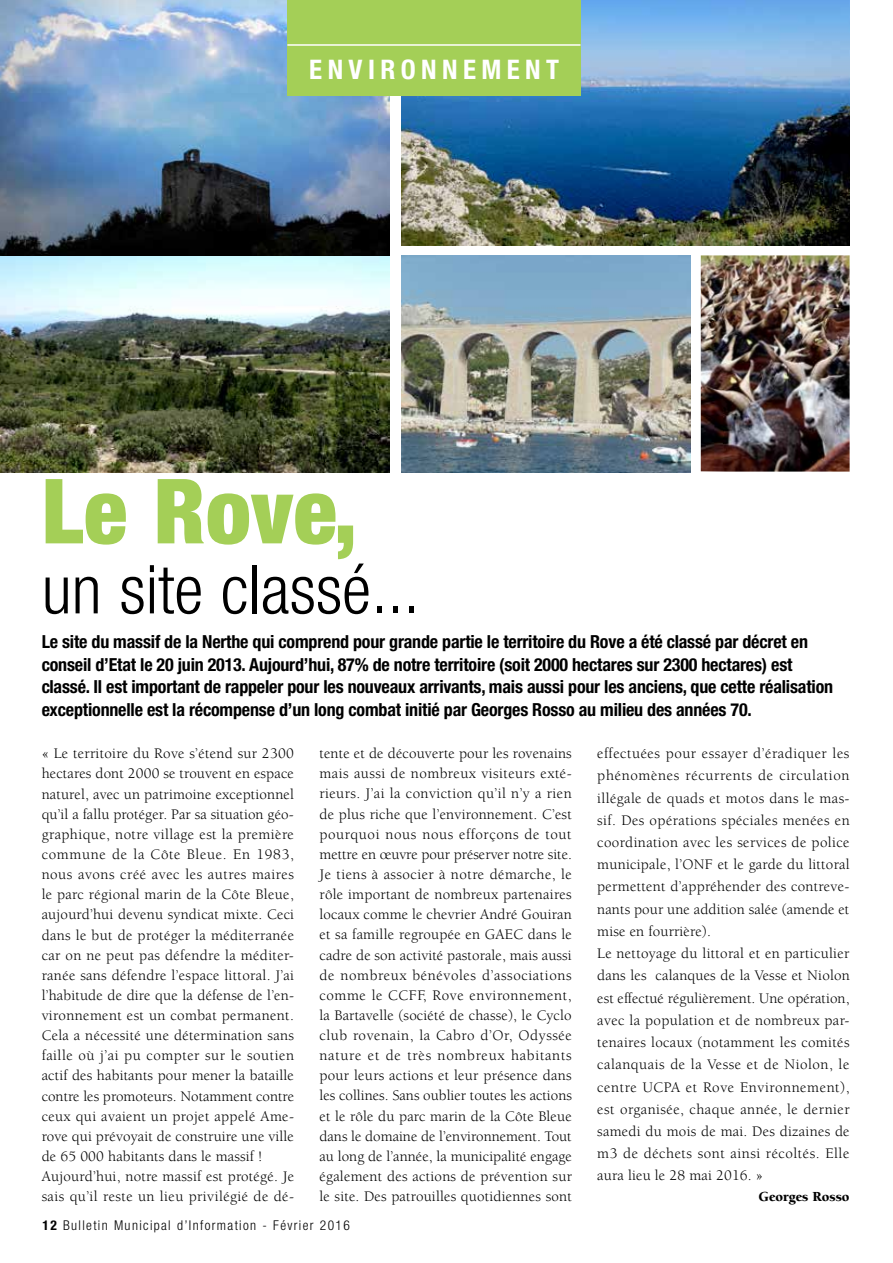
<style>
.page{position:relative;width:893px;height:1263px;background:#fff}
.page>*{position:absolute;margin:0;border:0;box-sizing:border-box;transform-origin:0 0}
.t1{font:900 condensed 90px "Helvetica Neue LT Std";letter-spacing:.005em;color:#a4cf57}
.t2{font:300 condensed 67.5px "Helvetica Neue LT Std";color:#000}
.t3{font:700 condensed 27px "Helvetica Neue LT Std";letter-spacing:.2em;color:#fff}
.t4{font:700 condensed 18px/22.5px "Helvetica Neue LT Std";letter-spacing:-.01em;color:#000}
.t5{font:15px/20.1px "Berkeley";letter-spacing:.02em;color:#000}
.t6{font:900 14.25px "Berkeley";color:#000}
.t7{font:300 condensed 13.5px "Helvetica Neue LT Std";letter-spacing:.1em;color:#000}
.s1{font-weight:700}
</style>
<div class="page">
<img style="left:401px;top:0;width:449px;height:246px">
<img style="left:701px;top:255px;width:149px;height:217px">
<img style="left:0;top:0;width:389px;height:256px">
<div style="left:287px;top:0;width:293px;height:96px;background:#a4cf57"></div>
<hr style="left:287px;top:44px;width:293px;height:2px;background:#fff">
<hr style="left:892px;top:199px;width:1px;height:288px;background:#f3f8eb">
<img style="left:401px;top:255px;width:289px;height:217px">
<img style="left:0;top:256px;width:389px;height:216px">
<h3 class="t3" style="left:309px;top:53px;width:251px">ENVIRONN EMENT</h3>
<h1 class="t1" style="left:42px;top:456px;width:317px">Le Rove,</h1>
<h2 class="t2" style="left:42px;top:551px;width:379px">un site classé...</h2>
<p class="t4" style="left:42px;top:630px;width:793px">Le site du massif de la Nerthe qui comprend pour grande partie le territoire du Rove a été classé par décret en conseil d’Etat le 20 juin 2013. Aujourd’hui, 87% de notre territoire (soit 2000 hectares sur 2300 hectares) est classé. Il est important de rappeler pour les nouveaux arrivants, mais aussi pour les anciens, que cette réalisation exceptionnelle est la récompense d’un long combat initié par Georges Rosso au milieu des années 70.</p>
<p class="t5" style="left:42px;top:744px;width:254px">« Le territoire du Rove s’étend sur 2300 hectares dont 2000 se trouvent en espace naturel, avec un patrimoine exceptionnel qu’il a fallu protéger. Par sa situation géo&shy;graphique, notre village est la première commune de la Côte Bleue. En 1983, nous avons créé avec les autres maires le parc régional marin de la Côte Bleue, aujourd’hui devenu syndicat mixte. Ceci dans le but de protéger la méditerranée car on ne peut pas défendre la méditer&shy;ranée sans défendre l’espace littoral. J’ai l’habitude de dire que la défense de l’en&shy;vironnement est un combat permanent.<br>Cela a nécessité une détermination sans faille où j’ai pu compter sur le soutien actif des habitants pour mener la bataille contre les promoteurs. Notamment contre ceux qui avaient un projet appelé Ame&shy;rove qui prévoyait de construire une ville de 65 000 habitants dans le massif !<br>Aujourd’hui, notre massif est protégé. Je sais qu’il reste un lieu privilégié de dé-</p>
<p class="t5" style="left:319px;top:744px;width:254px;text-align:justify">tente et de découverte pour les rovenains mais aussi de nombreux visiteurs exté&shy;rieurs. J’ai la conviction qu’il n’y a rien de plus riche que l’environnement. C’est pourquoi nous nous efforçons de tout mettre en œuvre pour préserver notre site.<br>Je tiens à associer à notre démarche, le rôle important de nombreux partenaires locaux comme le chevrier André Gouiran et sa famille regroupée en GAEC dans le cadre de son activité pastorale, mais aussi de nombreux bénévoles d’associations comme le CCFF, Rove environnement, la Bartavelle (société de chasse), le Cyclo club rovenain, la Cabro d’Or, Odyssée nature et de très nombreux habitants pour leurs actions et leur présence dans les collines. Sans oublier toutes les actions et le rôle du parc marin de la Côte Bleue dans le domaine de l’environnement. Tout au long de l’année, la municipalité engage également des actions de prévention sur le site. Des patrouilles quotidiennes sont</p>
<p class="t5" style="left:597px;top:742px;width:254px;line-height:22.2px">effectuées pour essayer d’éradiquer les phénomènes récurrents de circulation illégale de quads et motos dans le mas&shy;sif. Des opérations spéciales menées en coordination avec les services de police municipale, l’ONF et le garde du littoral permettent d’appréhender des contreve&shy;nants pour une addition salée (amende et mise en fourrière).<br>Le nettoyage du littoral et en particulier dans les calanques de la Vesse et Niolon est effectué régulièrement. Une opération, avec la population et de nombreux par&shy;tenaires locaux (notamment les comités calanquais de la Vesse et de Niolon, le centre UCPA et Rove Environnement), est organisée, chaque année, le dernier samedi du mois de mai. Des dizaines de m3 de déchets sont ainsi récoltés. Elle aura lieu le 28 mai 2016. »</p>
<p class="t6" style="left:758px;top:1189px;width:93px">Georges Rosso</p>
<p class="t7" style="left:43px;top:1217px;width:309px"><span class="s1">12</span> Bulletin Municipal d’Information - Février 2016</p>
</div>
